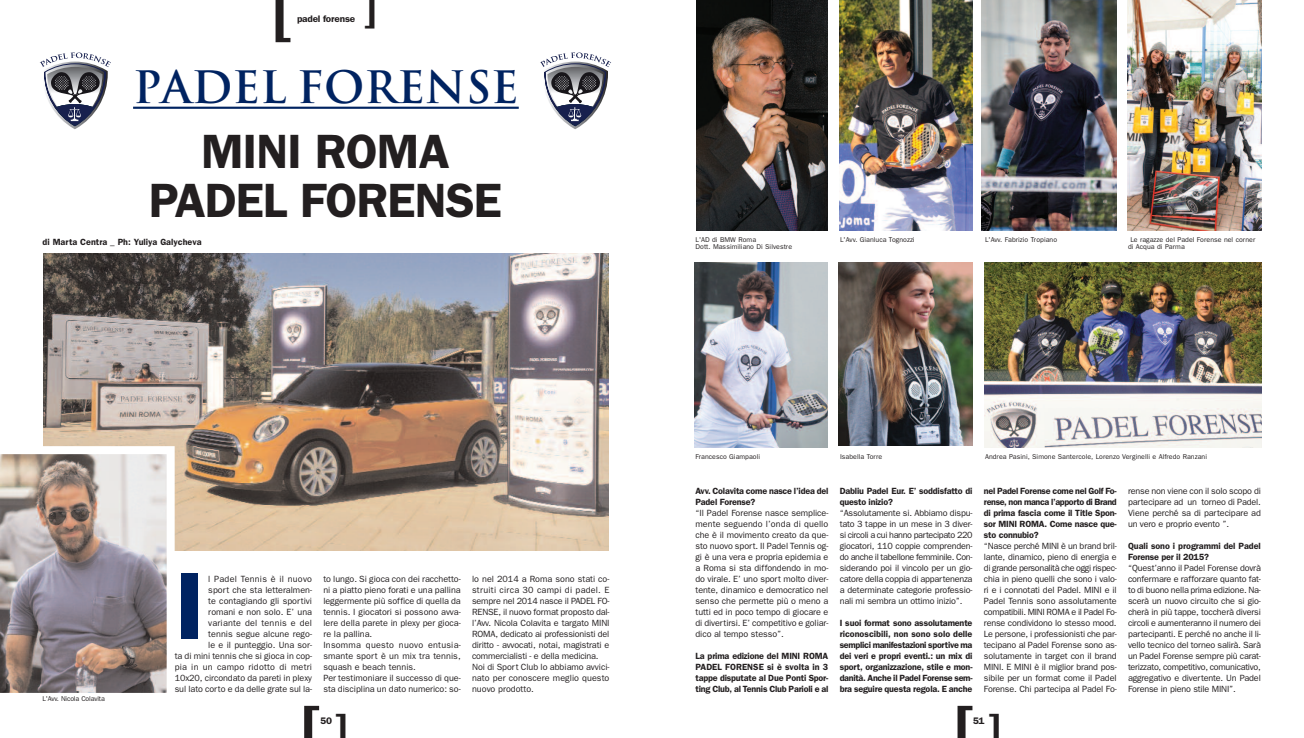
<style>
.page{position:relative;width:1304px;height:738px;background:#fff}
.page>*{position:absolute;margin:0;border:0;box-sizing:border-box;transform-origin:0 0}
.t1{font:600 95px "Franklin Gothic";color:#002361;scale:1.05 1}
.t2{font:600 69px "Franklin Gothic";color:#231f20}
.t3{font:600 48.3px/49.3px "Franklin Gothic";letter-spacing:-.02em;color:#231f20;text-align:center}
.t4{font:600 43.9px "Franklin Gothic";color:#231f20}
.t5{font:700 43.5px "Trajan Pro";color:#002361}
.t6{font:600 9.5px "Franklin Gothic";letter-spacing:-.02em;color:#231f20;scale:1.05 1}
.t7{font:9px/11px "Franklin Gothic";color:#231f20;text-align:justify}
.t8{font:600 9px/11px "Franklin Gothic";letter-spacing:-.02em;color:#231f20}
.t9{font:600 9px "Franklin Gothic";color:#231f20}
.t10{font:7px/7px "Franklin Gothic";letter-spacing:.005em;color:#231f20}
.t11{font:7px "Franklin Gothic";letter-spacing:-.02em;color:#231f20}
.s1{font-size:43.9px}
</style>
<div class="page">
<img style="left:43px;top:253px;width:566px;height:297px">
<img style="left:982px;top:0;width:134px;height:231px">
<img style="left:840px;top:0;width:132px;height:230px">
<img style="left:694px;top:262px;width:134px;height:185px">
<img style="left:839px;top:262px;width:133px;height:183px">
<img style="left:696px;top:0;width:132px;height:231px">
<svg style="left:40px;top:52px;width:71px;height:77px"></svg>
<svg style="left:540px;top:52px;width:71px;height:77px"></svg>
<hr style="left:133px;top:107px;width:386px;height:2px;background:#002361">
<svg style="left:0;top:446px;width:175px;height:247px"></svg>
<img style="left:984px;top:262px;width:277px;height:185px">
<img style="left:1127px;top:0;width:134px;height:231px">
<h2 class="t2" style="left:270px;top:-34px;width:28px">[</h2>
<p class="t6" style="left:297px;top:13px;width:57px">padel forense</p>
<h3 class="t4" style="left:362px;top:-20px;width:18px">]</h3>
<h3 class="t5" style="left:133px;top:71px;width:387px">PADEL FORENSE</h3>
<h3 class="t3" style="left:149px;top:126px;width:355px">MINI ROMA<br>PADEL FORENSE</h3>
<p class="t9" style="left:43px;top:236px;width:161px">di Marta Centra _ Ph: Yuliya Galycheva</p>
<p class="t11" style="left:42px;top:694px;width:64px">L'Avv. Nicola Colavita</p>
<h1 class="t1" style="left:175px;top:549px;width:30px">I</h1>
<p class="t7" style="left:175px;top:573px;width:139px;text-align:right">l Padel Tennis è il nuovo<br>sport che sta letteralmen-<br>te contagiando gli sportivi<br>romani e non solo. E’ una variante del tennis e del<br>tennis segue alcune rego-<br>le e il punteggio. Una sor-<br>ta di mini tennis che si gioca in cop&shy;pia in un campo ridotto di metri<br>10x20, circondato da pareti in plexy sul lato corto e da delle grate sul la-</p>
<p class="t7" style="left:323px;top:573px;width:139px;text-align:left">to lungo. Si gioca con dei racchetto&shy;ni a piatto pieno forati e una pallina leggermente più soffice di quella da tennis. I giocatori si possono avva&shy;lere della parete in plexy per gioca&shy;re la pallina.<br>Insomma questo nuovo entusia&shy;smante sport è un mix tra tennis, squash e beach tennis.<br>Per testimoniare il successo di que&shy;sta disciplina un dato numerico: so-</p>
<p class="t7" style="left:472px;top:573px;width:139px;text-align:left">lo nel 2014 a Roma sono stati co&shy;struiti circa 30 campi di padel. E sempre nel 2014 nasce il PADEL FO-RENSE, il nuovo format proposto dal&shy;l’Avv. Nicola Colavita e targato MINI ROMA, dedicato ai professionisti del diritto - avvocati, notai, magistrati e commercialisti - e della medicina.<br>Noi di Sport Club lo abbiamo avvici&shy;nato per conoscere meglio questo nuovo prodotto.</p>
<h2 class="t2" style="left:299px;top:688px;width:52px">[<span class="s1">]</span></h2>
<p class="t6" style="left:320px;top:714px;width:13px">50</p>
<p class="t10" style="left:695px;top:236px;width:98px">L'AD di BMW Roma<br>Dott. Massimiliano Di Silvestre</p>
<p class="t10" style="left:840px;top:236px;width:76px">L'Avv. Gianluca Tognozzi</p>
<p class="t10" style="left:985px;top:236px;width:74px">L'Avv. Fabrizio Tropiano</p>
<p class="t10" style="left:1128px;top:236px;width:129px;text-indent:2px">Le ragazze del Padel Forense nel corner di Acqua di Parma</p>
<p class="t10" style="left:695px;top:452px;width:66px">Francesco Giampaoli</p>
<p class="t10" style="left:840px;top:452px;width:44px">Isabella Torre</p>
<p class="t10" style="left:985px;top:452px;width:224px">Andrea Pasini, Simone Santercole, Lorenzo Verginelli e Alfredo Ranzani</p>
<p class="t8" style="left:695px;top:485px;width:134px">Avv. Colavita come nasce l’idea del<br>Padel Forense?</p>
<p class="t7" style="left:695px;top:507px;width:134px">“Il Padel Forense nasce semplice&shy;mente seguendo l’onda di quello che è il movimento creato da que&shy;sto nuovo sport. Il Padel Tennis og&shy;gi è una vera e propria epidemia e a Roma si sta diffondendo in mo&shy;do virale. E’ uno sport molto diver&shy;tente, dinamico e democratico nel senso che permette più o meno a tutti ed in poco tempo di giocare e di divertirsi. E’ competitivo e goliar&shy;dico al tempo stesso”.</p>
<p class="t8" style="left:695px;top:650px;width:134px;text-align:justify">La prima edizione del MINI ROMA PADEL FORENSE si è svolta in 3 tappe disputate al Due Ponti Spor&shy;ting Club, al Tennis Club Parioli e al</p>
<p class="t8" style="left:840px;top:485px;width:134px">Dabliu Padel Eur. E’ soddisfatto di questo inizio?</p>
<p class="t7" style="left:840px;top:507px;width:134px">“Assolutamente si. Abbiamo dispu&shy;tato 3 tappe in un mese in 3 diver&shy;si circoli a cui hanno partecipato 220 giocatori, 110 coppie comprenden&shy;do anche il tabellone femminile. Con&shy;siderando poi il vincolo per un gio&shy;catore della coppia di appartenenza a determinate categorie professio&shy;nali mi sembra un ottimo inizio”.</p>
<p class="t8" style="left:840px;top:617px;width:134px;text-align:justify">I suoi format sono assolutamente riconoscibili, non sono solo delle semplici manifestazioni sportive ma dei veri e propri eventi.: un mix di sport, organizzazione, stile e mon&shy;danità. Anche il Padel Forense sem&shy;bra seguire questa regola. E anche</p>
<p class="t8" style="left:984px;top:485px;width:134px;text-align:justify">nel Padel Forense come nel Golf Fo&shy;rense, non manca l’apporto di Brand di prima fascia come il Title Spon&shy;sor MINI ROMA. Come nasce que&shy;sto connubio?</p>
<p class="t7" style="left:984px;top:540px;width:134px">“Nasce perché MINI è un brand bril&shy;lante, dinamico, pieno di energia e di grande personalità che oggi rispec&shy;chia in pieno quelli che sono i valo&shy;ri e i connotati del Padel. MINI e il Padel Tennis sono assolutamente compatibili. MINI ROMA e il Padel Fo&shy;rense condividono lo stesso mood.<br>Le persone, i professionisti che par&shy;tecipano al Padel Forense sono as&shy;solutamente in target con il brand MINI. E MINI è il miglior brand pos&shy;sibile per un format come il Padel Forense. Chi partecipa al Padel Fo-</p>
<h2 class="t2" style="left:952px;top:688px;width:52px">[<span class="s1">]</span></h2>
<p class="t6" style="left:973px;top:714px;width:13px">51</p>
<p class="t7" style="left:1128px;top:485px;width:134px">rense non viene con il solo scopo di partecipare ad un torneo di Padel.<br>Viene perché sa di partecipare ad un vero e proprio evento ”.</p>
<p class="t8" style="left:1128px;top:540px;width:134px">Quali sono i programmi del Padel<br>Forense per il 2015?</p>
<p class="t7" style="left:1128px;top:562px;width:134px">“Quest’anno il Padel Forense dovrà confermare e rafforzare quanto fat&shy;to di buono nella prima edizione. Na&shy;scerà un nuovo circuito che si gio&shy;cherà in più tappe, toccherà diversi circoli e aumenteranno il numero dei partecipanti. E perché no anche il li&shy;vello tecnico del torneo salirà. Sarà un Padel Forense sempre più carat&shy;terizzato, competitivo, comunicativo, aggregativo e divertente. Un Padel Forense in pieno stile MINI”.</p>
</div>
